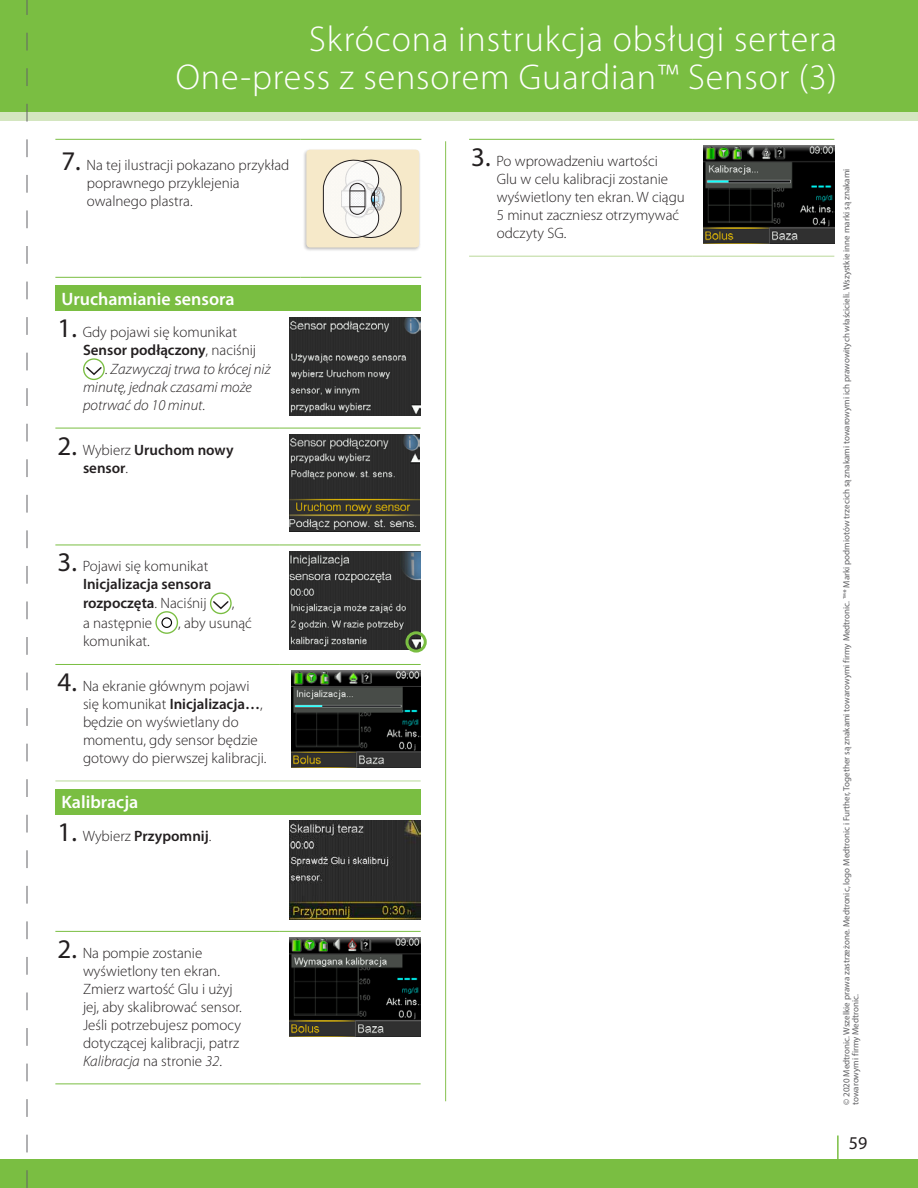
<style>
.page{position:relative;width:918px;height:1188px;background:#fff}
.page>*{position:absolute;margin:0;border:0;box-sizing:border-box;transform-origin:0 0}
.t1{font:300 36px/37.5px "Myriad Pro";letter-spacing:.025em;color:#fff;text-align:right}
.t2{font:600 18px "Myriad Pro";color:#fff}
.t3{font:18px "Myriad Pro";color:#231f20}
.t4{font:300 15px/18px "Myriad Pro";color:#231f20}
.t5{font:600 15px/18.3px "Myriad Pro";color:#231f20}
.t6{font:italic 300 15px "Myriad Pro";color:#231f20}
.t7{font:9px/9px "Myriad Pro";color:#5f5f62}
.s1{font-weight:400;font-size:27px}
.s2{font-weight:300}
.s3{font-style:normal}
.s4{font-weight:600}
.s5{font-style:italic}
</style>
<div class="page">
<hr style="left:837px;top:1136px;width:2px;height:52px;background:#7abe42">
<div style="left:0;top:0;width:918px;height:113px;background:#7abe42"></div>
<div style="left:0;top:1159px;width:918px;height:29px;background:#7abe42"></div>
<div style="left:0;top:113px;width:918px;height:8px;background:#d4e6c0"></div>
<svg style="left:27px;top:0;width:1px;height:1188px"></svg>
<hr style="left:445px;top:141px;width:1px;height:960px;background:#94c863">
<hr style="left:55px;top:139px;width:246px;height:1px;background:#7abe42">
<hr style="left:55px;top:277px;width:246px;height:1px;background:#7abe42">
<hr style="left:301px;top:139px;width:120px;height:1px;background:#7abe42">
<hr style="left:301px;top:277px;width:120px;height:1px;background:#7abe42">
<div style="left:302px;top:148px;width:119px;height:104px;background:#231f20;opacity:.31"></div>
<svg style="left:307px;top:150px;width:112px;height:97px"></svg>
<div style="left:55px;top:285px;width:366px;height:26px;background:#7abe42"></div>
<hr style="left:55px;top:428px;width:224px;height:1px;background:#7abe42">
<hr style="left:279px;top:428px;width:142px;height:1px;background:#7abe42">
<hr style="left:55px;top:545px;width:224px;height:1px;background:#7abe42">
<hr style="left:279px;top:545px;width:142px;height:1px;background:#7abe42">
<hr style="left:55px;top:664px;width:224px;height:1px;background:#7abe42">
<hr style="left:55px;top:781px;width:224px;height:1px;background:#bad99a">
<hr style="left:279px;top:664px;width:142px;height:1px;background:#7abe42">
<hr style="left:279px;top:781px;width:142px;height:1px;background:#bad99a">
<div style="left:83px;top:358px;width:22px;height:22px;border:1px solid #7abe42;border-radius:50%"></div>
<svg style="left:85px;top:367px;width:18px;height:9px"></svg>
<img style="left:289px;top:317px;width:131px;height:98px">
<img style="left:289px;top:434px;width:131px;height:98px">
<div style="left:210px;top:592px;width:22px;height:22px;border:1px solid #7abe42;border-radius:50%"></div>
<svg style="left:212px;top:600px;width:18px;height:10px"></svg>
<div style="left:161px;top:617px;width:11px;height:11px;border:1px solid #050504;border-radius:50%"></div>
<div style="left:155px;top:611px;width:23px;height:23px;border:1px solid #7abe42;border-radius:50%"></div>
<img style="left:289px;top:551px;width:132px;height:99px">
<img style="left:291px;top:671px;width:129px;height:97px">
<div style="left:55px;top:789px;width:366px;height:26px;background:#7abe42"></div>
<hr style="left:55px;top:931px;width:224px;height:1px;background:#7abe42">
<hr style="left:279px;top:931px;width:142px;height:1px;background:#7abe42">
<hr style="left:55px;top:1084px;width:224px;height:1px;background:#7abe42">
<hr style="left:279px;top:1084px;width:142px;height:1px;background:#7abe42">
<img style="left:289px;top:821px;width:132px;height:98px">
<img style="left:289px;top:938px;width:132px;height:98px">
<hr style="left:469px;top:139px;width:224px;height:1px;background:#7abe42">
<hr style="left:469px;top:256px;width:224px;height:1px;background:#bad99a">
<hr style="left:693px;top:139px;width:141px;height:1px;background:#7abe42">
<hr style="left:693px;top:256px;width:141px;height:1px;background:#bad99a">
<img style="left:703px;top:146px;width:131px;height:98px">
<div style="left:405px;top:631px;width:22px;height:22px;border:3px solid #7abe42;border-radius:50%"></div>
<h1 class="t1" style="left:176px;top:20px;width:663px">Skrócona instrukcja obsługi sertera<br>One-press z sensorem Guardian™ Sensor (3)</h1>
<p class="t4" style="left:87px;top:156px;width:204px;text-indent:-25px"><span class="s1">7.</span> Na tej ilustracji pokazano przykład poprawnego przyklejenia owalnego plastra.</p>
<p class="t2" style="left:61px;top:287px;width:175px">Uruchamianie sensora</p>
<p class="t4" style="left:58px;top:323px;width:181px"><span class="s1">1.</span> Gdy pojawi się komunikat</p>
<p class="t5" style="left:83px;top:341px;width:175px">Sensor podłączony<span class="s2">, naciśnij</span></p>
<p class="t6" style="left:105px;top:361px;width:167px"><span class="s3">.</span> Zazwyczaj trwa to krócej niż</p>
<p class="t6" style="left:83px;top:379px;width:170px">minutę, jednak czasami może</p>
<p class="t6" style="left:83px;top:397px;width:124px">potrwać do 10 minut.</p>
<p class="t5" style="left:83px;top:440px;width:152px;text-indent:-25px"><span class="s1">2.</span> <span class="s2">Wybierz</span> Uruchom nowy sensor<span class="s2">.</span></p>
<p class="t5" style="left:83px;top:557px;width:130px;text-indent:-25px"><span class="s1">3.</span> <span class="s2">Pojawi się komunikat<br></span>Inicjalizacja sensora rozpoczęta<span class="s2">. Naciśnij</span></p>
<p class="t4" style="left:232px;top:594px;width:4px">,</p>
<p class="t4" style="left:83px;top:614px;width:71px">a następnie</p>
<p class="t4" style="left:178px;top:614px;width:75px">, aby usunąć</p>
<p class="t4" style="left:83px;top:632px;width:68px">komunikat.</p>
<p class="t4" style="left:83px;top:677px;width:185px;text-indent:-25px"><span class="s1">4.</span> Na ekranie głównym pojawi się komunikat <span class="s4">Inicjalizacja…</span>, będzie on wyświetlany do momentu, gdy sensor będzie gotowy do pierwszej kalibracji.</p>
<p class="t2" style="left:61px;top:791px;width:78px">Kalibracja</p>
<p class="t5" style="left:58px;top:826px;width:155px"><span class="s1">1.</span> <span class="s2">Wybierz</span> Przypomnij<span class="s2">.</span></p>
<p class="t4" style="left:83px;top:944px;width:160px;text-indent:-25px"><span class="s1">2.</span> Na pompie zostanie wyświetlony ten ekran.<br>Zmierz wartość Glu i użyj jej, aby skalibrować sensor.<br>Jeśli potrzebujesz pomocy dotyczącej kalibracji, patrz<br><span class="s5">Kalibracja</span> na stronie <span class="s5">32</span>.</p>
<p class="t4" style="left:497px;top:152px;width:190px;text-indent:-25px"><span class="s1">3.</span> Po wprowadzeniu wartości<br>Glu w celu kalibracji zostanie wyświetlony ten ekran. W ciągu<br>5 minut zaczniesz otrzymywać odczyty SG.</p>
<p class="t7" style="left:842px;top:1105px;width:938px;rotate:-90deg">© 2020 Medtronic. Wszelkie prawa zastrzeżone. Medtronic, logo Medtronic i Further, Together są znakami towarowymi firmy Medtronic. ™* Marki podmiotów trzecich są znakami towarowymi ich prawowitych właścicieli. Wszystkie inne marki są znakami towarowymi firmy Medtronic.</p>
<p class="t3" style="left:849px;top:1132px;width:20px">59</p>
</div>
